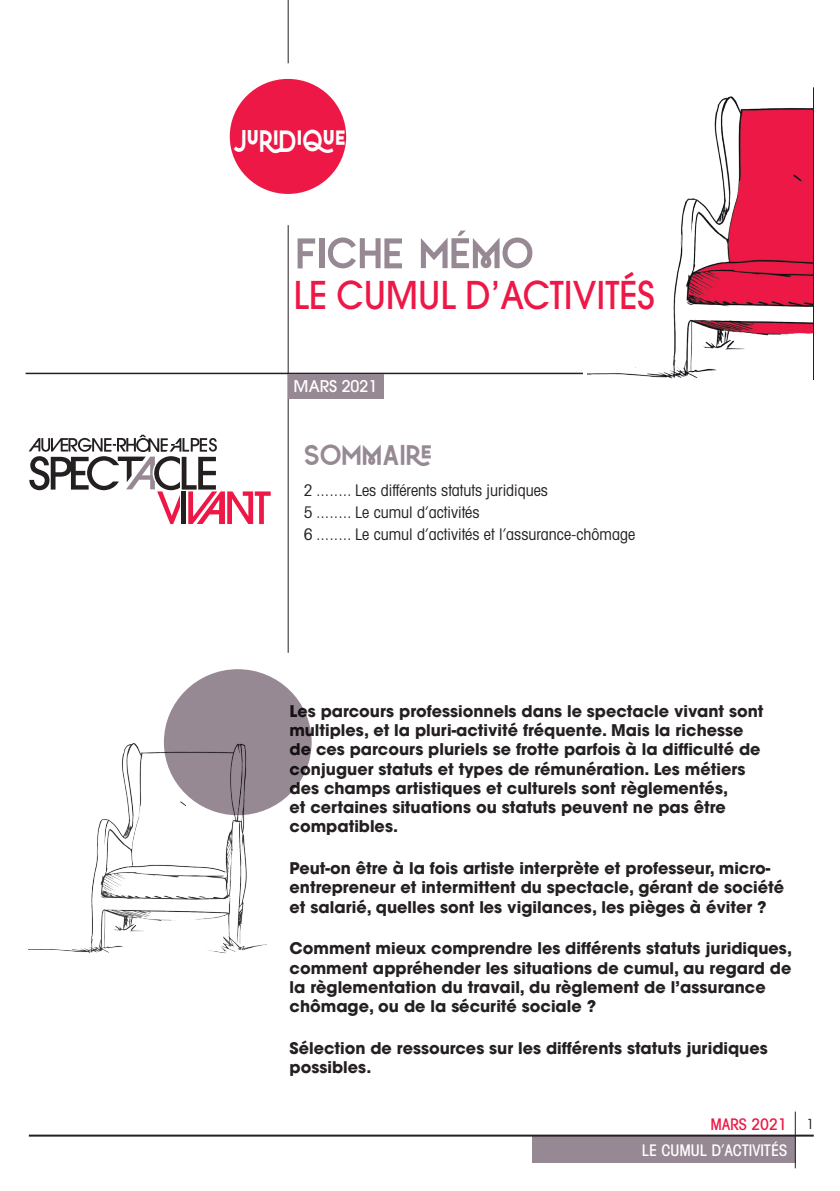
<style>
.page{position:relative;width:840px;height:1191px;background:#fff}
.page>*{position:absolute;margin:0;border:0;box-sizing:border-box;transform-origin:0 0}
.t1{font:63px "Quirk";color:#968993}
.t2{font:46px "Quirk";color:#fff;scale:.85 1}
.Titre_sommaire{font:42px "Quirk";color:#968993}
.t3{font:500 38px "Avant Garde";color:#ed1845;scale:.91 1}
.Chapeau{font:700 16px/19.2px "Avant Garde";color:#252020}
.Textes_sommaire{font:condensed 16px "Avant Garde";color:#252020}
.t4{font:500 condensed 16px "Avant Garde";color:#fff}
.t5{font:500 condensed 16px "Avant Garde";color:#ed1845}
.t6{font:500 16px "Avant Garde";color:#fff}
.t7{font:condensed 14px "Avant Garde";color:#252020}
</style>
<div class="page">
<img style="left:28px;top:741px;width:263px;height:213px">
<div style="left:164px;top:669px;width:147px;height:146px;background:#968993;border-radius:50%"></div>
<img style="left:587px;top:96px;width:225px;height:283px">
<hr style="left:812px;top:87px;width:1px;height:293px;background:#252020">
<hr style="left:26px;top:373px;width:556px;height:1px;background:#252020">
<hr style="left:288px;top:0;width:1px;height:63px;background:#252020">
<hr style="left:288px;top:225px;width:1px;height:428px;background:#252020">
<svg style="left:29px;top:435px;width:241px;height:89px"></svg>
<div style="left:532px;top:1135px;width:263px;height:27px;background:#968993"></div>
<div style="left:288px;top:374px;width:95px;height:24px;background:#968993"></div>
<div style="left:230px;top:79px;width:116px;height:115px;background:#ed1845;border-radius:50%"></div>
<hr style="left:794px;top:1111px;width:1px;height:57px;background:#252020">
<hr style="left:29px;top:1134px;width:784px;height:2px;background:#252020">
<p class="t2" style="left:233px;top:118px;width:134px">juridique</p>
<p class="t1" style="left:295px;top:222px;width:239px">FICHE MÉmO</p>
<p class="t3" style="left:293px;top:272px;width:398px">LE CUMUL D’ACTIVITÉS</p>
<p class="t6" style="left:293px;top:376px;width:85px">MARS 2021</p>
<p class="Titre_sommaire" style="left:304px;top:434px;width:130px">SOMmAIre</p>
<p class="Textes_sommaire" style="left:304px;top:480px;width:245px">2 ........ Les différents statuts juridiques</p>
<p class="Textes_sommaire" style="left:304px;top:502px;width:177px">5 ........ Le cumul d’activités</p>
<p class="Textes_sommaire" style="left:304px;top:524px;width:332px">6 ........ Le cumul d’activités et l’assurance-chômage</p>
<p class="Chapeau" style="left:289px;top:701px;width:475px">Les parcours professionnels dans le spectacle vivant sont multiples, et la pluri-activité fréquente. Mais la richesse de ces parcours pluriels se frotte parfois à la difficulté de conjuguer statuts et types de rémunération. Les métiers des champs artistiques et culturels sont règlementés,<br>et certaines situations ou statuts peuvent ne pas être compatibles.</p>
<p class="Chapeau" style="left:289px;top:858px;width:495px">Peut-on être à la fois artiste interprète et professeur, micro&shy;entrepreneur et intermittent du spectacle, gérant de société et salarié, quelles sont les vigilances, les pièges à éviter ?</p>
<p class="Chapeau" style="left:289px;top:939px;width:504px">Comment mieux comprendre les différents statuts juridiques, comment appréhender les situations de cumul, au regard de la règlementation du travail, du règlement de l’assurance chômage, ou de la sécurité sociale ?</p>
<p class="Chapeau" style="left:289px;top:1038px;width:479px">Sélection de ressources sur les différents statuts juridiques possibles.</p>
<p class="t5" style="left:710px;top:1114px;width:78px">MARS 2021</p>
<p class="t4" style="left:641px;top:1140px;width:146px">LE CUMUL D’ACTIVITÉS</p>
<p class="t7" style="left:806px;top:1115px;width:9px">1</p>
</div>
